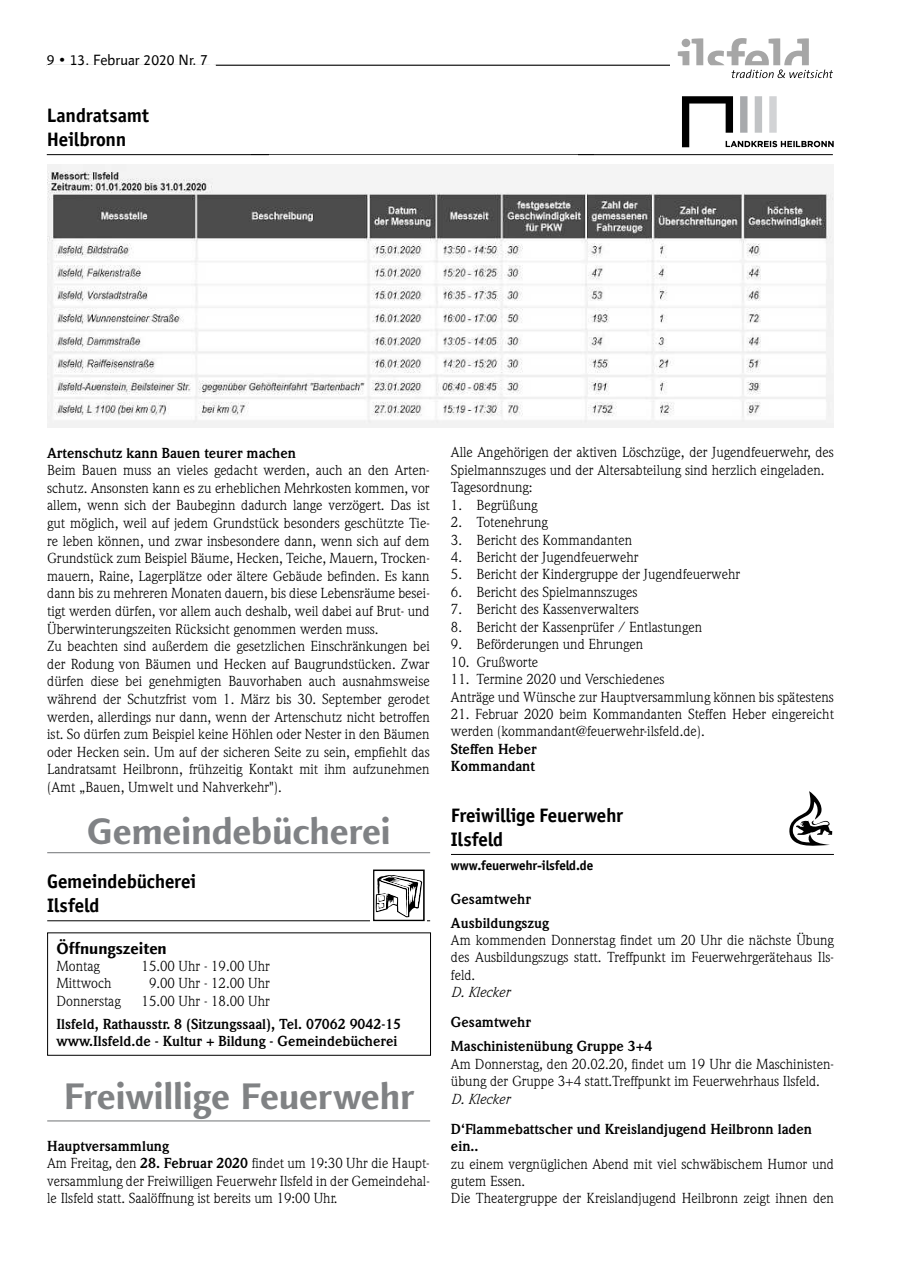
<style>
.page{position:relative;width:902px;height:1280px;background:#fff}
.page>*{position:absolute;margin:0;border:0;box-sizing:border-box;transform-origin:0 0}
.t1{font:700 37.5px "Linotype Finnegan";letter-spacing:-.01em;color:#808284}
.t2{font:700 37.5px "Linotype Finnegan";letter-spacing:-.005em;color:#808285}
.t3{font:700 19.5px/24px "Officina San ITC";letter-spacing:-.005em;color:#000}
.t4{font:700 16.5px "Linotype Finnegan";color:#000}
.t5{font:15px "Linotype Finnegan";color:#000}
.t6{font:14.25px/17.5px "Weidemann";color:#000}
.t7{font:700 14.25px/17.4px "Weidemann";color:#000}
.t8{font:italic 14.25px "Weidemann";color:#000}
.t9{font:700 13.5px "Officina San ITC";letter-spacing:-.015em;color:#000}
.s1{color:#fff}
.s2{font-weight:700}
</style>
<div class="page">
<hr style="left:47px;top:154px;width:221px;height:1px;background:#000">
<hr style="left:578px;top:154px;width:254px;height:1px;background:#000">
<svg style="left:682px;top:96px;width:151px;height:51px"></svg>
<hr style="left:251px;top:154px;width:342px;height:1px;background:#000">
<hr style="left:47px;top:852px;width:383px;height:1px;background:#808285">
<hr style="left:47px;top:920px;width:383px;height:1px;background:#000">
<div style="left:371px;top:867px;width:56px;height:62px;background:#fff"></div>
<svg style="left:373px;top:869px;width:52px;height:52px"></svg>
<div style="left:47px;top:932px;width:384px;height:124px;border:1px solid #000"></div>
<hr style="left:47px;top:1120px;width:383px;height:1px;background:#808284">
<img style="left:47px;top:165px;width:786px;height:263px">
<hr style="left:451px;top:854px;width:382px;height:1px;background:#000">
<svg style="left:789px;top:791px;width:43px;height:55px"></svg>
<hr style="left:47px;top:65px;width:623px;height:1px;background:#000">
<div style="left:47px;top:64px;width:169px;height:5px;background:#fff"></div>
<svg style="left:677px;top:38px;width:156px;height:40px"></svg>
<p class="t5" style="left:47px;top:51px;width:170px">9 • 13. Februar 2020 Nr. 7<span class="s1">0</span></p>
<h2 class="t3" style="left:47px;top:103px;width:104px">Landratsamt<br>Heilbronn</h2>
<p class="t7" style="left:47px;top:444px;width:250px">Artenschutz kann Bauen teurer machen</p>
<p class="t6" style="left:47px;top:461px;width:384px">Beim Bauen muss an vieles gedacht werden, auch an den Arten&shy;schutz. Ansonsten kann es zu erheblichen Mehrkosten kommen, vor allem, wenn sich der Baubeginn dadurch lange verzögert. Das ist gut möglich, weil auf jedem Grundstück besonders geschützte Tie&shy;re leben können, und zwar insbesondere dann, wenn sich auf dem Grundstück zum Beispiel Bäume, Hecken, Teiche, Mauern, Trocken&shy;mauern, Raine, Lagerplätze oder ältere Gebäude befinden. Es kann dann bis zu mehreren Monaten dauern, bis diese Lebensräume besei&shy;tigt werden dürfen, vor allem auch deshalb, weil dabei auf Brut- und Überwinterungszeiten Rücksicht genommen werden muss.<br>Zu beachten sind außerdem die gesetzlichen Einschränkungen bei der Rodung von Bäumen und Hecken auf Baugrundstücken. Zwar dürfen diese bei genehmigten Bauvorhaben auch ausnahmsweise während der Schutzfrist vom 1. März bis 30. September gerodet werden, allerdings nur dann, wenn der Artenschutz nicht betroffen ist. So dürfen zum Beispiel keine Höhlen oder Nester in den Bäumen oder Hecken sein. Um auf der sicheren Seite zu sein, empfiehlt das Landratsamt Heilbronn, frühzeitig Kontakt mit ihm aufzunehmen (Amt „Bauen, Umwelt und Nahverkehr").</p>
<h1 class="t2" style="left:87px;top:809px;width:305px">Gemeindebücherei</h1>
<h2 class="t3" style="left:47px;top:869px;width:151px">Gemeindebücherei<br>Ilsfeld</h2>
<p class="t4" style="left:56px;top:938px;width:112px">Öffnungszeiten</p>
<p class="t6" style="left:56px;top:957px;width:45px">Montag</p>
<p class="t6" style="left:141px;top:957px;width:130px">15.00 Uhr - 19.00 Uhr</p>
<p class="t6" style="left:56px;top:974px;width:57px">Mittwoch</p>
<p class="t6" style="left:149px;top:974px;width:122px">9.00 Uhr - 12.00 Uhr</p>
<p class="t6" style="left:56px;top:992px;width:66px">Donnerstag</p>
<p class="t6" style="left:141px;top:992px;width:130px">15.00 Uhr - 18.00 Uhr</p>
<p class="t7" style="left:56px;top:1016px;width:346px">Ilsfeld, Rathausstr. 8 (Sitzungssaal), Tel. 07062 9042-15 www.Ilsfeld.de - Kultur + Bildung - Gemeindebücherei</p>
<h1 class="t1" style="left:64px;top:1074px;width:352px">Freiwillige Feuerwehr</h1>
<p class="t6" style="left:47px;top:1137px;width:384px"><span class="s2">Hauptversammlung<br></span>Am Freitag, den <span class="s2">28. Februar 2020</span> findet um 19:30 Uhr die Haupt&shy;versammlung der Freiwilligen Feuerwehr Ilsfeld in der Gemeindehal&shy;le Ilsfeld statt. Saalöffnung ist bereits um 19:00 Uhr.</p>
<p class="t6" style="left:451px;top:444px;width:384px">Alle Angehörigen der aktiven Löschzüge, der Jugendfeuerwehr, des<br>Spielmannszuges und der Altersabteilung sind herzlich eingeladen.<br>Tagesordnung:</p>
<p class="t6" style="left:451px;top:496px;width:88px">1. Begrüßung</p>
<p class="t6" style="left:451px;top:513px;width:98px">2. Totenehrung</p>
<p class="t6" style="left:451px;top:531px;width:183px">3. Bericht des Kommandanten</p>
<p class="t6" style="left:451px;top:548px;width:189px">4. Bericht der Jugendfeuerwehr</p>
<p class="t6" style="left:451px;top:566px;width:291px">5. Bericht der Kindergruppe der Jugendfeuerwehr</p>
<p class="t6" style="left:451px;top:583px;width:188px">6. Bericht des Spielmannszuges</p>
<p class="t6" style="left:451px;top:600px;width:189px">7. Bericht des Kassenverwalters</p>
<p class="t6" style="left:451px;top:618px;width:252px">8. Bericht der Kassenprüfer / Entlastungen</p>
<p class="t6" style="left:451px;top:635px;width:194px">9. Beförderungen und Ehrungen</p>
<p class="t6" style="left:451px;top:653px;width:89px">10. Grußworte</p>
<p class="t6" style="left:451px;top:670px;width:384px">11. Termine 2020 und Verschiedenes<br>Anträge und Wünsche zur Hauptversammlung können bis spätestens</p>
<p class="t6" style="left:451px;top:705px;width:384px">21. Februar 2020 beim Kommandanten Steffen Heber eingereicht werden (kommandant@feuerwehr-ilsfeld.de).</p>
<p class="t7" style="left:451px;top:740px;width:87px">Steffen Heber<br>Kommandant</p>
<h2 class="t3" style="left:451px;top:803px;width:174px">Freiwillige Feuerwehr<br>Ilsfeld</h2>
<p class="t9" style="left:451px;top:857px;width:144px">www.feuerwehr-ilsfeld.de</p>
<p class="t7" style="left:451px;top:887px;width:99px;line-height:23.9px">Gesamtwehr<br>Ausbildungszug</p>
<p class="t6" style="left:451px;top:931px;width:384px;text-align:justify">Am kommenden Donnerstag findet um 20 Uhr die nächste Übung des Ausbildungszugs statt. Treffpunkt im Feuerwehrgerätehaus Ils&shy;feld.</p>
<p class="t8" style="left:451px;top:984px;width:60px">d. Klecker</p>
<p class="t7" style="left:451px;top:1011px;width:203px;line-height:23.9px">Gesamtwehr<br>Maschinistenübung Gruppe 3+4</p>
<p class="t6" style="left:451px;top:1055px;width:384px">Am Donnerstag, den 20.02.20, findet um 19 Uhr die Maschinisten&shy;übung der Gruppe 3+4 statt.Treffpunkt im Feuerwehrhaus Ilsfeld.</p>
<p class="t8" style="left:451px;top:1090px;width:60px">d. Klecker</p>
<p class="t7" style="left:451px;top:1120px;width:362px">D‘Flammebattscher und Kreislandjugend Heilbronn laden ein..</p>
<p class="t6" style="left:451px;top:1155px;width:384px">zu einem vergnüglichen Abend mit viel schwäbischem Humor und gutem Essen.<br>Die Theatergruppe der Kreislandjugend Heilbronn zeigt ihnen den</p>
</div>
